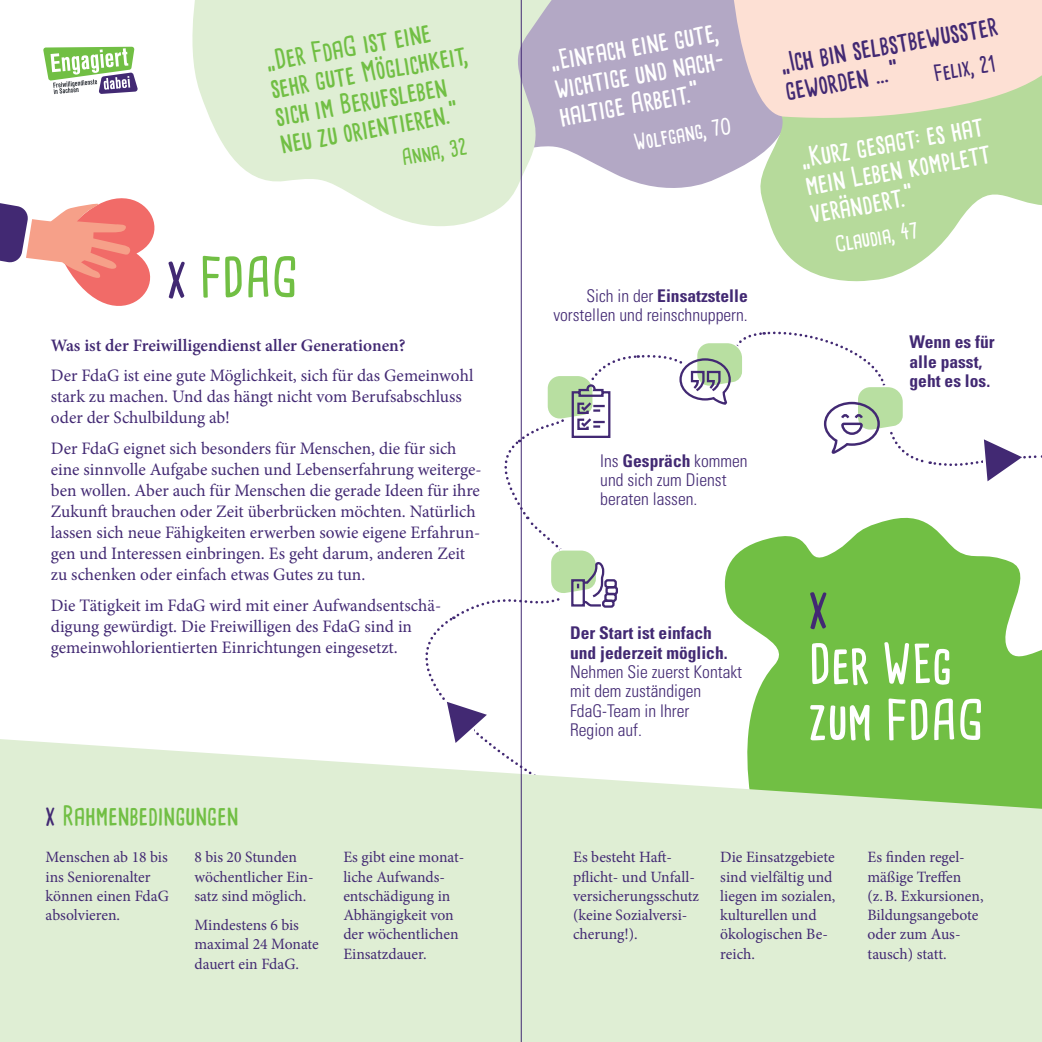
<style>
.page{position:relative;width:1042px;height:1042px;background:#fff}
.page>*{position:absolute;margin:0;border:0;box-sizing:border-box;transform-origin:0 0}
.t1{font:700 52.5px/56px "Cardenio Modern";color:#fff}
.t2{font:700 52.5px "Cardenio Modern";color:#71bf44}
.t3{font:700 52.5px "Cardenio Modern";color:#422973}
.t4{font:700 26.25px/28px "Cardenio Modern";color:#fff}
.t5{font:700 26.25px/28px "Cardenio Modern";color:#71bf44}
.t6{font:700 26.25px/28px "Cardenio Modern";color:#422973}
.t7{font:700 21px "Cardenio Modern";color:#fff}
.t8{font:700 21px "Cardenio Modern";color:#422973}
.t9{font:700 21px "Cardenio Modern";color:#71bf44}
.t10{font:17.5px/21px "Minion Pro";color:#422973}
.t11{font:300 condensed 17.5px/19.2px "Univers LT Std";color:#422973}
.t12{font:700 condensed 17.5px/19.2px "Univers LT Std";color:#422973}
.t13{font:600 17.5px "Minion Pro";color:#422973}
.t14{font:15.75px/19.2px "Minion Pro";color:#422973}
.s1{color:#422973}
.s2{font-weight:700}
</style>
<div class="page">
<div style="left:594px;top:0;width:143px;height:188px;background:#b3a8c5"></div>
<svg style="left:737px;top:119px;width:305px;height:163px;fill:#b6da9b"></svg>
<svg style="left:733px;top:0;width:309px;height:119px"></svg>
<div style="left:0;top:739px;width:1042px;height:303px;background:#dfeed4"></div>
<svg style="left:192px;top:0;width:402px;height:239px;fill:#dfeed4"></svg>
<svg style="left:0;top:198px;width:155px;height:108px"></svg>
<svg style="left:43px;top:46px;width:95px;height:49px"></svg>
<svg style="left:366px;top:330px;width:676px;height:491px"></svg>
<hr style="left:521px;top:0;width:1px;height:1042px;background:#422973">
<h2 class="t5" style="left:263px;top:47px;width:202px;rotate:-10deg">„Der FdaG ist eine sehr gute Möglichkeit, sich im Berufsleben neu zu orientieren.“</h2>
<p class="t9" style="left:399px;top:143px;width:68px;rotate:-10deg">Anna, 32</p>
<h1 class="t2" style="left:167px;top:241px;width:133px"><span class="s1">x</span> FDAG</h1>
<p class="t13" style="left:51px;top:333px;width:356px">Was ist der Freiwilligendienst aller Generationen?</p>
<p class="t10" style="left:51px;top:365px;width:424px">Der FdaG ist eine gute Möglichkeit, sich für das Gemeinwohl stark zu machen. Und das hängt nicht vom Berufsabschluss oder der Schulbildung ab!</p>
<p class="t10" style="left:51px;top:438px;width:432px">Der FdaG eignet sich besonders für Menschen, die für sich eine sinnvolle Aufgabe suchen und Lebenserfahrung weiterge&shy;ben wollen. Aber auch für Menschen die gerade Ideen für ihre Zukunft brauchen oder Zeit überbrücken möchten. Natürlich lassen sich neue Fähigkeiten erwerben sowie eigene Erfahrun&shy;gen und Interessen einbringen. Es geht darum, anderen Zeit zu schenken oder einfach etwas Gutes zu tun.</p>
<p class="t10" style="left:51px;top:595px;width:392px">Die Tätigkeit im FdaG wird mit einer Aufwandsentschä&shy;digung gewürdigt. Die Freiwilligen des FdaG sind in gemeinwohlorientierten Einrichtungen eingesetzt.</p>
<h2 class="t5" style="left:46px;top:801px;width:194px"><span class="s1">x</span> Rahmenbedingungen</h2>
<p class="t14" style="left:46px;top:848px;width:125px">Menschen ab 18 bis ins Seniorenalter können einen FdaG absolvieren.</p>
<p class="t14" style="left:194px;top:848px;width:121px">8 bis 20 Stunden wöchentlicher Ein&shy;satz sind möglich.</p>
<p class="t14" style="left:194px;top:915px;width:126px">Mindestens 6 bis maximal 24 Monate dauert ein FdaG.</p>
<p class="t14" style="left:343px;top:848px;width:122px">Es gibt eine monat&shy;liche Aufwands&shy;entschädigung in<br>Abhängigkeit von der wöchentlichen<br>Einsatzdauer.</p>
<h2 class="t4" style="left:548px;top:47px;width:177px;rotate:-10deg">„Einfach eine gute, wichtige und nach&shy;haltige Arbeit.“</h2>
<p class="t7" style="left:632px;top:128px;width:99px;rotate:-10deg">Wolfgang, 70</p>
<p class="t11" style="left:553px;top:286px;width:196px;text-align:right">Sich in der <span class="s2">Einsatzstelle </span>vorstellen und reinschnuppern.</p>
<p class="t11" style="left:600px;top:451px;width:149px">Ins <span class="s2">Gespräch</span> kommen und sich zum Dienst beraten lassen.</p>
<p class="t12" style="left:570px;top:623px;width:159px">Der Start ist einfach und jederzeit möglich.</p>
<p class="t11" style="left:570px;top:662px;width:174px">Nehmen Sie zuerst Kontakt mit dem zuständigen<br>FdaG-Team in Ihrer<br>Region auf.</p>
<h2 class="t6" style="left:778px;top:49px;width:221px;rotate:-10deg">„Ich bin selbstbewusster geworden …“</h2>
<p class="t8" style="left:932px;top:59px;width:63px;rotate:-10deg">Felix, 21</p>
<h2 class="t4" style="left:798px;top:144px;width:189px;text-align:justify;rotate:-10deg">„Kurz gesagt: es hat mein Leben komplett verändert.“</h2>
<p class="t7" style="left:833px;top:230px;width:85px;rotate:-10deg">Claudia, 47</p>
<p class="t12" style="left:909px;top:332px;width:87px">Wenn es für alle passt, geht es los.</p>
<h1 class="t3" style="left:808px;top:572px;width:21px">x</h1>
<h1 class="t1" style="left:808px;top:635px;width:177px">Der WEg zum FDAG</h1>
<p class="t14" style="left:573px;top:848px;width:128px">Es besteht Haft&shy;pflicht- und Unfall&shy;versicherungsschutz (keine Sozialversi&shy;cherung!).</p>
<p class="t14" style="left:720px;top:848px;width:117px">Die Einsatzgebiete sind vielfältig und liegen im sozialen, kulturellen und ökologischen Be&shy;reich.</p>
<p class="t14" style="left:867px;top:848px;width:118px">Es finden regel&shy;mäßige Treffen (z.B. Exkursionen,<br>Bildungsangebote oder zum Aus&shy;tausch) statt.</p>
</div>
